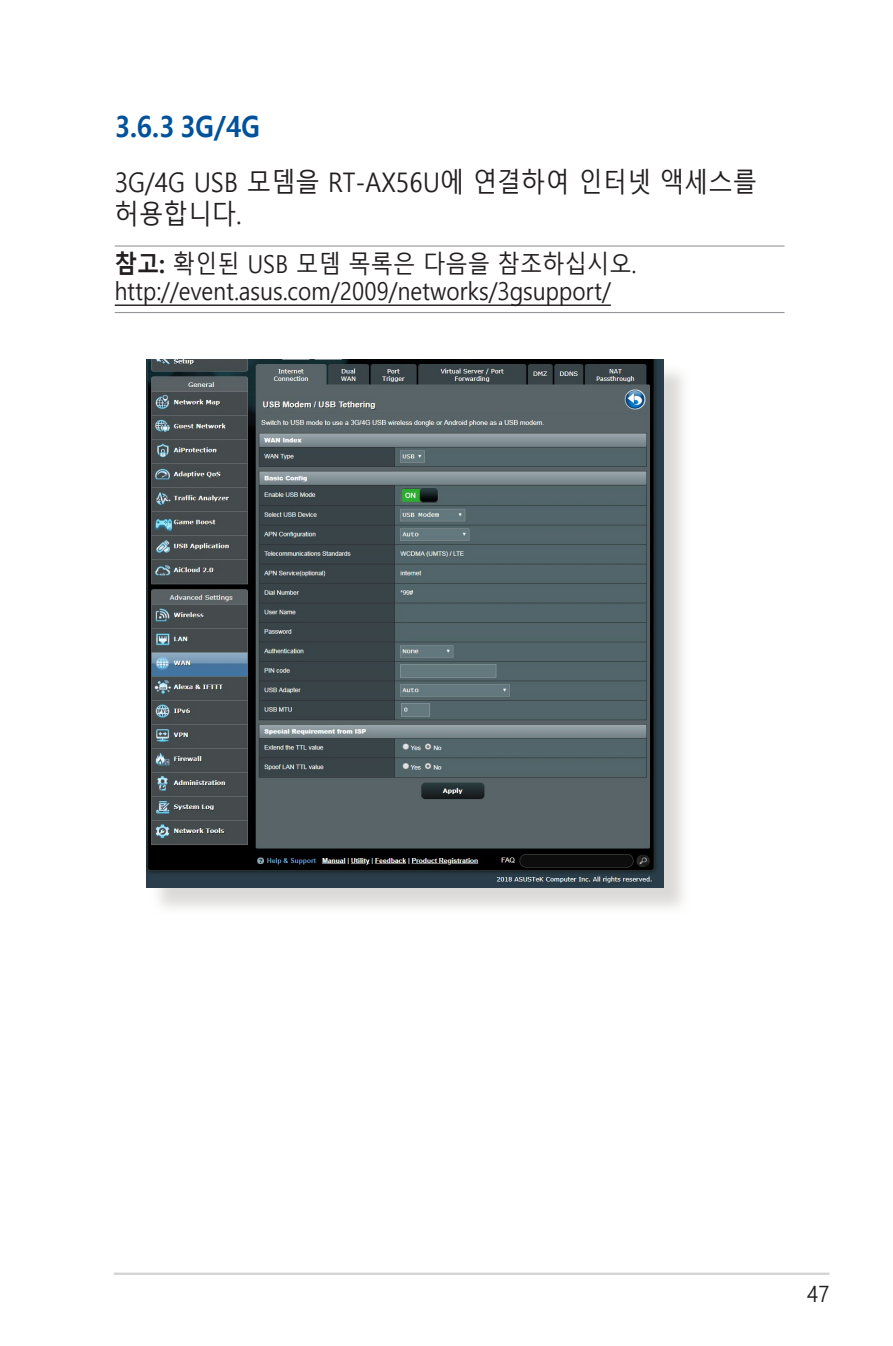
<style>
.page{position:relative;width:893px;height:1346px;background:#fff}
.page>*{position:absolute;margin:0;border:0;box-sizing:border-box;transform-origin:0 0}
.t1{font:700 29.25px "Malgun Gothic";color:#01529a;scale:.9 1}
.t2{font:27px/32.4px "Malgun Gothic";color:#231f20;scale:.9 1}
.t3{font:24.75px/27px "Malgun Gothic";color:#231f20;scale:.9 1}
.t4{font:22.5px "Malgun Gothic";color:#231f20;scale:.9 1}
.s1{font-weight:700}
</style>
<div class="page">
<hr style="left:114px;top:1272px;width:715px;height:3px;background:#d1d2d4">
<hr style="left:115px;top:245px;width:669px;height:2px;background:#939598">
<hr style="left:115px;top:312px;width:669px;height:1px;background:#939598">
<hr style="left:115px;top:304px;width:496px;height:2px;background:#231f20">
<div style="left:150px;top:363px;width:542px;height:552px;background:#cfcecb;opacity:.75"></div>
<img style="left:147px;top:360px;width:517px;height:527px">
<p class="t1" style="left:115px;top:109px;width:163px">3.6.3 3G/4G</p>
<p class="t2" style="left:115px;top:166px;width:715px">3G/4G USB 모뎀을 RT-AX56U에 연결하여 인터넷 액세스를 허용합니다.</p>
<p class="t3" style="left:115px;top:251px;width:581px"><span class="s1">참고:</span> 확인된 USB 모뎀 목록은 다음을 참조하십시오. http://event.asus.com/2009/networks/3gsupport/</p>
<p class="t4" style="left:807px;top:1281px;width:26px">47</p>
</div>
